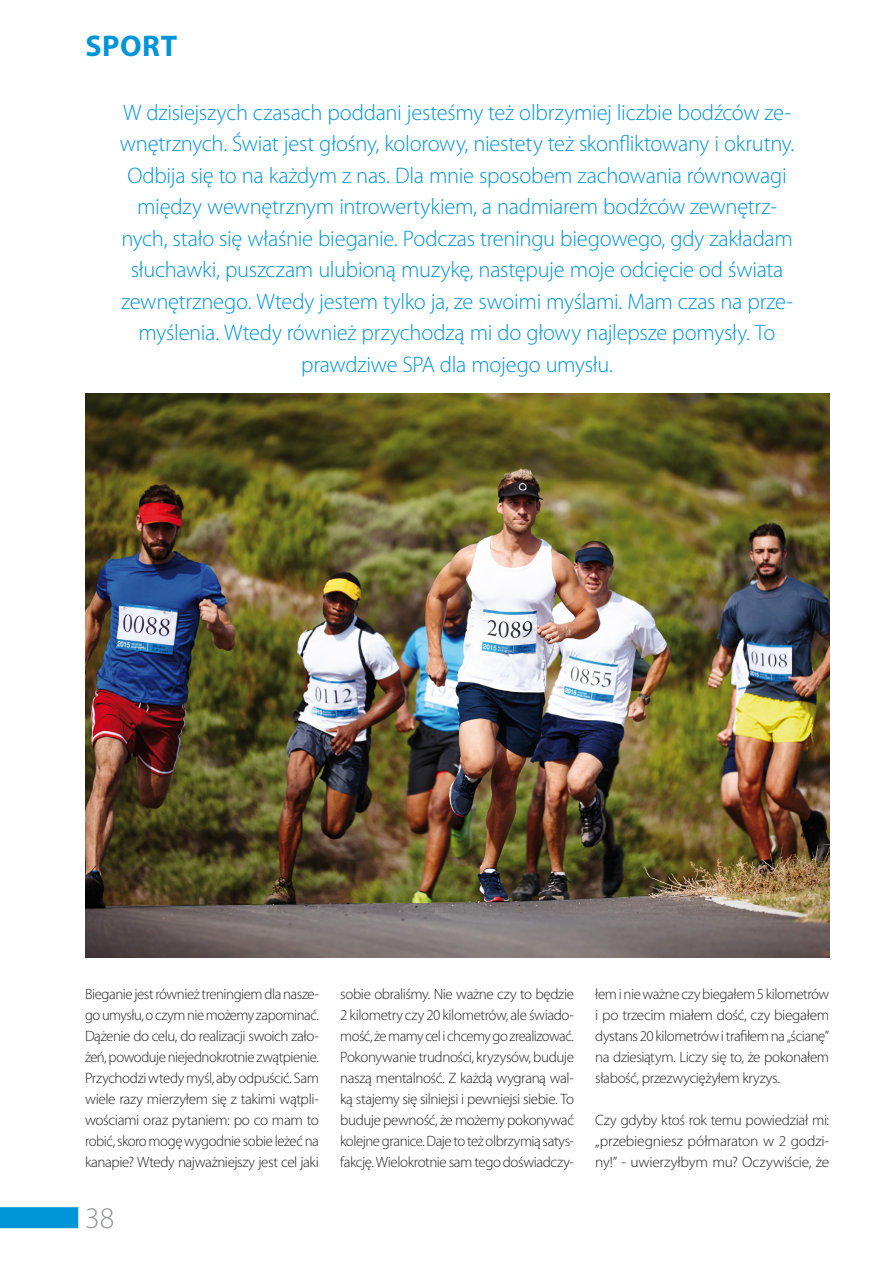
<style>
.page{position:relative;width:893px;height:1263px;background:#fff}
.page>*{position:absolute;margin:0;border:0;box-sizing:border-box;transform-origin:0 0}
.t1{font:700 30px "Myriad Pro";letter-spacing:.02em;color:#0095d9}
.t2{font:300 30px "Myriad Pro";color:#939598}
.CIEKAWOSTKA_TEKST{font:300 22.5px/31.5px "Myriad Pro";letter-spacing:-.01em;color:#0095d9;text-align:center}
.t3{font:300 15px/21px "Myriad Pro";letter-spacing:-.025em;color:#231f20;text-align:justify}
</style>
<div class="page">
<img style="left:85px;top:393px;width:744px;height:564px">
<div style="left:0;top:1207px;width:78px;height:21px;background:#0095d9"></div>
<p class="t1" style="left:85px;top:27px;width:93px">SPORT</p>
<p class="CIEKAWOSTKA_TEKST" style="left:120px;top:97px;width:676px">W dzisiejszych czasach poddani jesteśmy też olbrzymiej liczbie bodźców ze&shy;wnętrznych. Świat jest głośny, kolorowy, niestety też skonfliktowany i okrutny.<br>Odbija się to na każdym z nas. Dla mnie sposobem zachowania równowagi między wewnętrznym introwertykiem, a nadmiarem bodźców zewnętrz&shy;nych, stało się właśnie bieganie. Podczas treningu biegowego, gdy zakładam słuchawki, puszczam ulubioną muzykę, następuje moje odcięcie od świata zewnętrznego. Wtedy jestem tylko ja, ze swoimi myślami. Mam czas na prze&shy;myślenia. Wtedy również przychodzą mi do głowy najlepsze pomysły. To prawdziwe SPA dla mojego umysłu.</p>
<p class="t3" style="left:85px;top:984px;width:235px">Bieganie jest również treningiem dla nasze&shy;go umysłu, oczym nie możemy zapominać.<br>Dążenie do celu, do realizacji swoich zało&shy;żeń, powoduje niejednokrotnie zwątpienie.<br>Przychodzi wtedy myśl, aby odpuścić. Sam wiele razy mierzyłem się z takimi wątpli&shy;wościami oraz pytaniem: po co mam to robić, skoro mogę wygodnie sobie leżeć na kanapie? Wtedy najważniejszy jest cel jaki</p>
<p class="t3" style="left:340px;top:984px;width:235px">sobie obraliśmy. Nie ważne czy to będzie 2 kilometry czy 20 kilometrów, ale świado&shy;mość, że mamy cel i chcemy go zrealizować.<br>Pokonywanie trudności, kryzysów, buduje naszą mentalność. Z każdą wygraną wal&shy;ką stajemy się silniejsi i pewniejsi siebie. To buduje pewność, że możemy pokonywać kolejne granice. Daje to też olbrzymią satys&shy;fakcję. Wielokrotnie sam tego doświadczy-</p>
<p class="t3" style="left:595px;top:984px;width:235px">łem inie ważne czy biegałem 5 kilometrów i po trzecim miałem dość, czy biegałem dystans 20 kilometrów itrafiłem na „ścianę” na dziesiątym. Liczy się to, że pokonałem słabość, przezwyciężyłem kryzys.</p>
<p class="t3" style="left:595px;top:1110px;width:235px">Czy gdyby ktoś rok temu powiedział mi: „przebiegniesz półmaraton w 2 godzi&shy;ny!” - uwierzyłbym mu? Oczywiście, że</p>
<h1 class="t2" style="left:85px;top:1201px;width:31px">38</h1>
</div>
